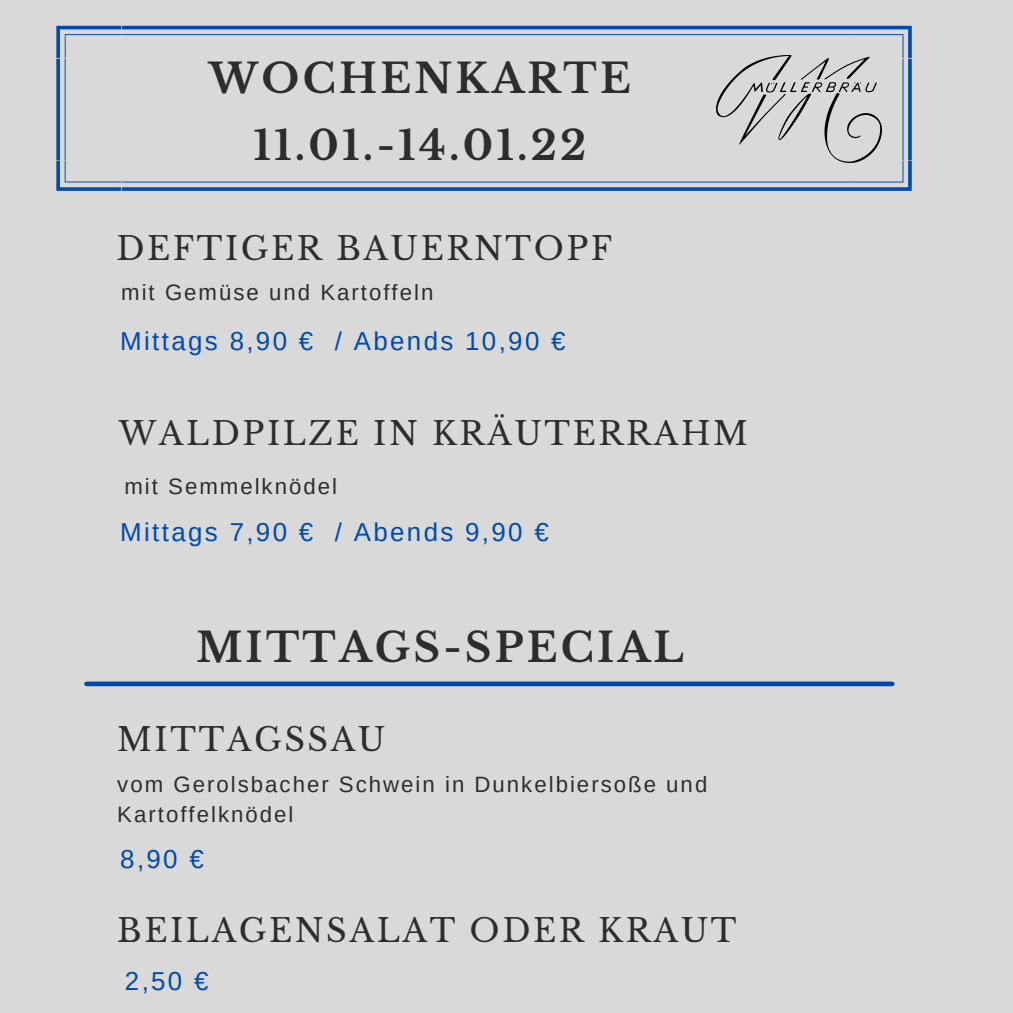
<style>
.page{position:relative;width:1013px;height:1013px;background:#fff}
.page>*{position:absolute;margin:0;border:0;box-sizing:border-box;transform-origin:0 0}
.t1{font:700 40.25px "Libre Baskerville";letter-spacing:.08em;color:#2d2d2d}
.t2{font:31.88px "Libre Baskerville";letter-spacing:.08em;color:#2d2d2d}
.t3{font:25.88px "Arimo";letter-spacing:.09em;color:#004aad}
.t4{font:22.25px/29.6px "Arimo";letter-spacing:.09em;color:#2d2d2d}
</style>
<div class="page">
<div style="left:0;top:0;width:1012px;height:1012px;background:#d9d9d9"></div>
<svg style="left:56px;top:26px;width:855px;height:165px"></svg>
<img style="left:716px;top:55px;width:165px;height:107px">
<div style="left:86px;top:681px;width:806px;height:5px;background:#004aad"></div>
<p class="t1" style="left:209px;top:54px;width:423px">WOCHENKARTE</p>
<p class="t1" style="left:253px;top:121px;width:334px">11.01.-14.01.22</p>
<p class="t2" style="left:116px;top:229px;width:497px">DEFTIGER BAUERNTOPF</p>
<p class="t4" style="left:121px;top:278px;width:314px">mit Gemüse und Kartoffeln</p>
<p class="t3" style="left:120px;top:326px;width:447px">Mittags 8,90 € / Abends 10,90 €</p>
<p class="t2" style="left:119px;top:414px;width:631px">WALDPILZE IN KRÄUTERRAHM</p>
<p class="t4" style="left:124px;top:471px;width:214px">mit Semmelknödel</p>
<p class="t3" style="left:120px;top:517px;width:430px">Mittags 7,90 € / Abends 9,90 €</p>
<p class="t1" style="left:196px;top:622px;width:489px">MITTAGS-SPECIAL</p>
<p class="t2" style="left:117px;top:720px;width:270px">MITTAGSSAU</p>
<p class="t4" style="left:117px;top:769px;width:591px">vom Gerolsbacher Schwein in Dunkelbiersoße und<br>Kartoffelknödel</p>
<p class="t3" style="left:120px;top:844px;width:85px">8,90 €</p>
<p class="t2" style="left:117px;top:911px;width:620px">BEILAGENSALAT ODER KRAUT</p>
<p class="t3" style="left:125px;top:966px;width:85px">2,50 €</p>
</div>
